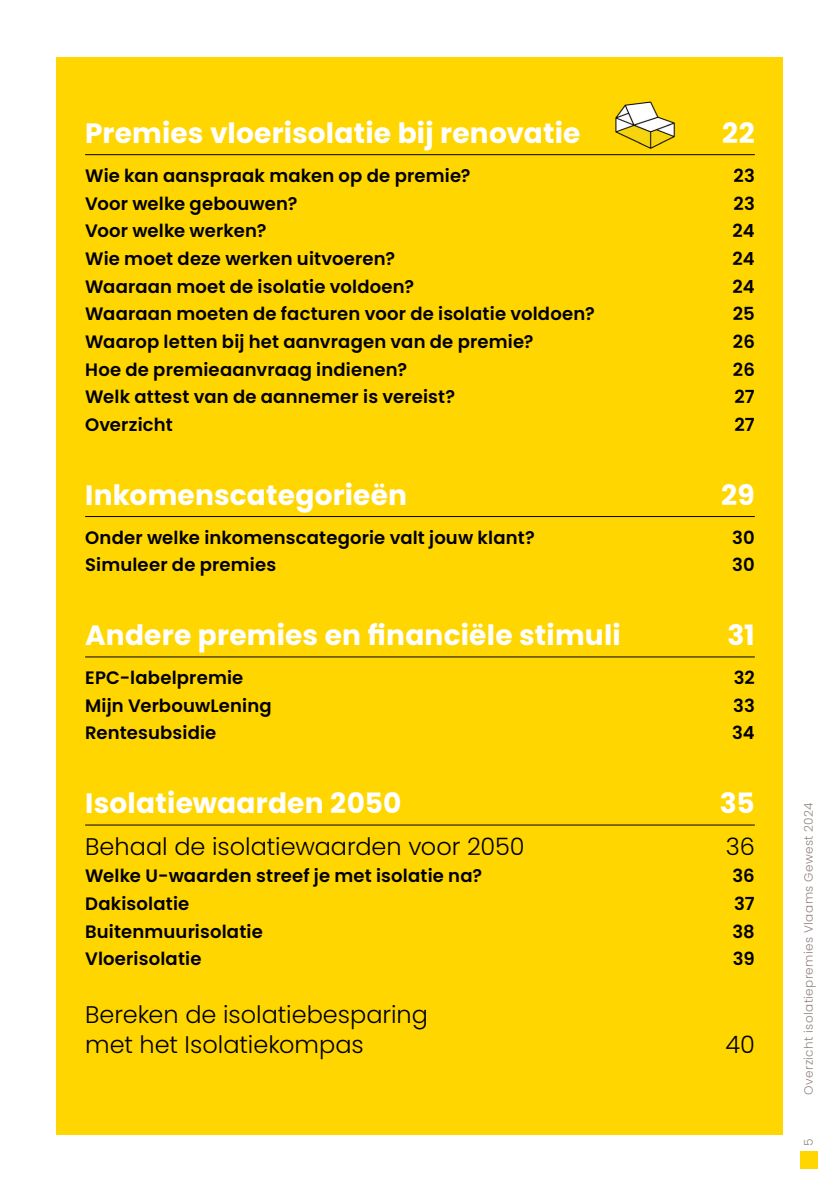
<style>
.page{position:relative;width:840px;height:1191px;background:#fff}
.page>*{position:absolute;margin:0;border:0;box-sizing:border-box;transform-origin:0 0}
.t1{font:700 28px "Poppins";letter-spacing:.01em;color:#fff}
.t2{font:300 24px/30px "Poppins";color:#000}
.t3{font:600 18px "Poppins";letter-spacing:.01em;color:#000}
.t4{font:300 12px "Poppins";letter-spacing:.035em;color:#918681}
</style>
<div class="page">
<div style="left:799px;top:1151px;width:17px;height:17px;background:#ffd600"></div>
<div style="left:57px;top:57px;width:725px;height:1077px;background:#ffd600"></div>
<hr style="left:85px;top:154px;width:669px;height:1px;background:#000">
<hr style="left:85px;top:516px;width:669px;height:1px;background:#000">
<hr style="left:85px;top:656px;width:669px;height:1px;background:#000">
<hr style="left:85px;top:824px;width:669px;height:1px;background:#000">
<img style="left:608px;top:101px;width:71px;height:55px">
<h1 class="t1" style="left:85px;top:117px;width:496px">Premies vloerisolatie bij renovatie</h1>
<h1 class="t1" style="left:721px;top:117px;width:34px">22</h1>
<p class="t3" style="left:85px;top:165px;width:387px">Wie kan aanspraak maken op de premie?</p>
<p class="t3" style="left:733px;top:165px;width:23px">23</p>
<p class="t3" style="left:85px;top:193px;width:214px">Voor welke gebouwen?</p>
<p class="t3" style="left:733px;top:193px;width:23px">23</p>
<p class="t3" style="left:85px;top:220px;width:183px">Voor welke werken?</p>
<p class="t3" style="left:732px;top:220px;width:24px">24</p>
<p class="t3" style="left:85px;top:248px;width:311px">Wie moet deze werken uitvoeren?</p>
<p class="t3" style="left:732px;top:248px;width:24px">24</p>
<p class="t3" style="left:85px;top:276px;width:330px">Waaraan moet de isolatie voldoen?</p>
<p class="t3" style="left:732px;top:276px;width:24px">24</p>
<p class="t3" style="left:85px;top:303px;width:511px">Waaraan moeten de facturen voor de isolatie voldoen?</p>
<p class="t3" style="left:732px;top:303px;width:23px">25</p>
<p class="t3" style="left:85px;top:331px;width:450px">Waarop letten bij het aanvragen van de premie?</p>
<p class="t3" style="left:732px;top:331px;width:23px">26</p>
<p class="t3" style="left:85px;top:359px;width:323px">Hoe de premieaanvraag indienen?</p>
<p class="t3" style="left:732px;top:359px;width:23px">26</p>
<p class="t3" style="left:85px;top:386px;width:371px">Welk attest van de aannemer is vereist?</p>
<p class="t3" style="left:734px;top:386px;width:22px">27</p>
<p class="t3" style="left:85px;top:414px;width:89px">Overzicht</p>
<p class="t3" style="left:734px;top:414px;width:22px">27</p>
<h1 class="t1" style="left:85px;top:478px;width:323px">Inkomenscategorieën</h1>
<h1 class="t1" style="left:720px;top:478px;width:35px">29</h1>
<p class="t3" style="left:85px;top:527px;width:451px">Onder welke inkomenscategorie valt jouw klant?</p>
<p class="t3" style="left:731px;top:527px;width:24px">30</p>
<p class="t3" style="left:85px;top:554px;width:192px">Simuleer de premies</p>
<p class="t3" style="left:731px;top:554px;width:24px">30</p>
<h1 class="t1" style="left:85px;top:619px;width:537px">Andere premies en financiële stimuli</h1>
<h1 class="t1" style="left:727px;top:619px;width:29px">31</h1>
<p class="t3" style="left:85px;top:667px;width:159px">EPC-labelpremie</p>
<p class="t3" style="left:733px;top:667px;width:23px">32</p>
<p class="t3" style="left:85px;top:695px;width:188px">Mijn VerbouwLening</p>
<p class="t3" style="left:732px;top:695px;width:23px">33</p>
<p class="t3" style="left:85px;top:722px;width:133px">Rentesubsidie</p>
<p class="t3" style="left:731px;top:722px;width:24px">34</p>
<h1 class="t1" style="left:85px;top:787px;width:318px">Isolatiewaarden 2050</h1>
<h1 class="t1" style="left:719px;top:787px;width:36px">35</h1>
<h2 class="t2" style="left:85px;top:831px;width:440px">Behaal de isolatiewaarden voor 2050</h2>
<h2 class="t2" style="left:725px;top:831px;width:30px">36</h2>
<p class="t3" style="left:85px;top:865px;width:398px">Welke U-waarden streef je met isolatie na?</p>
<p class="t3" style="left:732px;top:865px;width:24px">36</p>
<p class="t3" style="left:85px;top:893px;width:106px">Dakisolatie</p>
<p class="t3" style="left:733px;top:893px;width:22px">37</p>
<p class="t3" style="left:85px;top:920px;width:179px">Buitenmuurisolatie</p>
<p class="t3" style="left:732px;top:920px;width:24px">38</p>
<p class="t3" style="left:85px;top:948px;width:118px">Vloerisolatie</p>
<p class="t3" style="left:732px;top:948px;width:23px">39</p>
<h2 class="t2" style="left:85px;top:999px;width:344px">Bereken de isolatiebesparing met het Isolatiekompas</h2>
<h2 class="t2" style="left:725px;top:1029px;width:31px">40</h2>
<p class="t4" style="left:801px;top:1095px;width:293px;rotate:-90deg">Overzicht isolatiepremies Vlaams Gewest 2024</p>
<p class="t4" style="left:801px;top:1145px;width:9px;rotate:-90deg">5</p>
</div>
